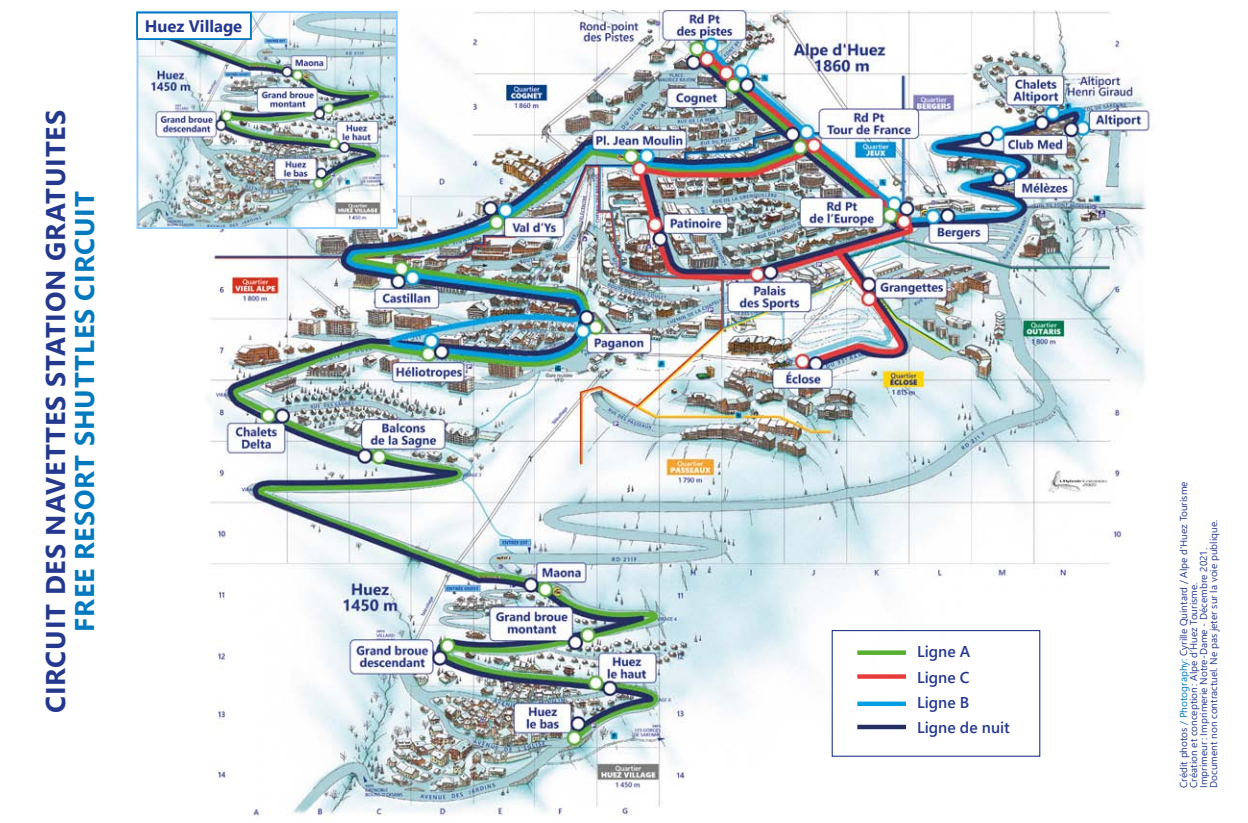
<style>
.page{position:relative;width:1248px;height:823px;background:#fff}
.page>*{position:absolute;margin:0;border:0;box-sizing:border-box;transform-origin:0 0}
.t1{font:700 27px "Segoe UI";letter-spacing:.035em;color:#24388d}
.t2{font:700 27px "Segoe UI";letter-spacing:.035em;color:#0079bf}
.t3{font:700 16.6px "Segoe UI";color:#24388d}
.t4{font:600 15.6px "Segoe UI";color:#24388d}
.t5{font:10px/10px "Segoe UI";color:#24388d}
.s1{color:#0079bf}
</style>
<div class="page">
<img style="left:209px;top:11px;width:945px;height:808px">
<img style="left:139px;top:14px;width:256px;height:212px">
<div style="left:136px;top:11px;width:262px;height:218px;border:2px solid #8ccbfe"></div>
<div style="left:136px;top:12px;width:116px;height:28px;background:#fff;border:2px solid #0079bf"></div>
<svg style="left:857px;top:650px;width:48px;height:4px"></svg>
<svg style="left:857px;top:701px;width:48px;height:4px"></svg>
<svg style="left:857px;top:674px;width:48px;height:4px"></svg>
<svg style="left:857px;top:724px;width:48px;height:4px"></svg>
<div style="left:831px;top:629px;width:209px;height:127px;border:1px solid #24388d"></div>
<h1 class="t1" style="left:30px;top:712px;width:604px;rotate:-90deg">CIRCUIT DES NAVETTES STATION GRATUITES</h1>
<h1 class="t2" style="left:59px;top:631px;width:442px;rotate:-90deg">FREE RESORT SHUTTLES CIRCUIT</h1>
<h2 class="t3" style="left:145px;top:10px;width:99px">Huez Village</h2>
<h3 class="t4" style="left:917px;top:636px;width:55px">Ligne A</h3>
<h3 class="t4" style="left:917px;top:687px;width:54px">Ligne B</h3>
<h3 class="t4" style="left:917px;top:662px;width:54px">Ligne C</h3>
<h3 class="t4" style="left:917px;top:712px;width:94px">Ligne de nuit</h3>
<p class="t5" style="left:1177px;top:787px;width:307px;rotate:-90deg">Crédit photos <span class="s1">/ Photography:</span> Cyrille Quintard / Alpe d'Huez Tourisme Création et conception: Alpe d’Huez Tourisme.<br>Imprimeur: Imprimerie Notre-Dame - Décembre 2021.<br>Document non contractuel. Ne pas jeter sur la voie publique.</p>
</div>
